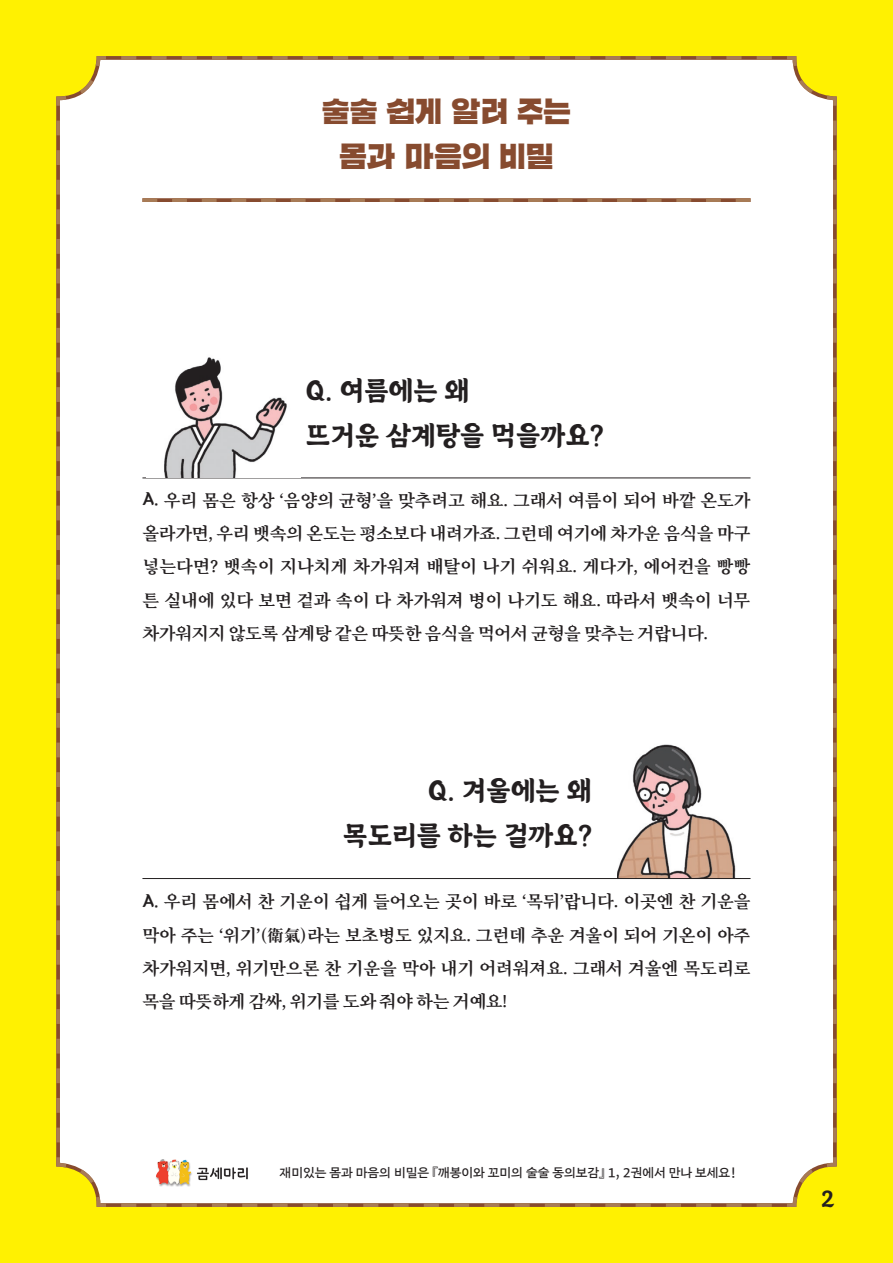
<style>
.page{position:relative;width:893px;height:1263px;background:#fff101}
.page>*{position:absolute;margin:0;border:0;box-sizing:border-box;transform-origin:0 0}
.t1{font:30px/45px "SD Cheong Ryu";color:#874b2f;text-align:center}
.t2{font:700 27.3px/44.8px "Ansungtangmyun";color:#231f20}
.t3{font:700 22.5px "Ansungtangmyun";color:#231f20}
.t4{font:600 17.55px/33.3px "Eulyoo 1945";letter-spacing:-.005em;color:#231f20;text-align:justify}
.t5{font:500 11.7px "SD Greta Sans 06";color:#231f20}
.s1{font-family:"Ansungtangmyun";font-weight:700}
</style>
<div class="page">
<div style="left:56px;top:56px;width:781px;height:1151px;background:#fff"></div>
<div style="left:156px;top:1159px;width:37px;height:27px;background:#231f20;opacity:.5"></div>
<img style="left:157px;top:1159px;width:34px;height:26px">
<img style="left:195px;top:1164px;width:55px;height:16px">
<hr style="left:142px;top:477px;width:608px;height:1px;background:#231f20">
<img style="left:146px;top:351px;width:155px;height:126px">
<img style="left:617px;top:736px;width:124px;height:142px">
<hr style="left:142px;top:878px;width:608px;height:1px;background:#231f20">
<svg style="left:142px;top:198px;width:608px;height:4px;background:#9a6849"></svg>
<h1 class="t1" style="left:322px;top:91px;width:250px">술술 쉽게 알려 주는 몸과 마음의 비밀</h1>
<h2 class="t2" style="left:306px;top:369px;width:299px">Q. 여름에는 왜<br>뜨거운 삼계탕을 먹을까요?</h2>
<p class="t4" style="left:142px;top:484px;width:610px"><span class="s1">A.</span> 우리 몸은 항상 ‘음양의 균형’을 맞추려고 해요. 그래서 여름이 되어 바깥 온도가 올라가면, 우리 뱃속의 온도는 평소보다 내려가죠. 그런데 여기에 차가운 음식을 마구 넣는다면? 뱃속이 지나치게 차가워져 배탈이 나기 쉬워요. 게다가, 에어컨을 빵빵 튼 실내에 있다 보면 겉과 속이 다 차가워져 병이 나기도 해요. 따라서 뱃속이 너무 차가워지지 않도록 삼계탕 같은 따뜻한 음식을 먹어서 균형을 맞추는 거랍니다.</p>
<h2 class="t2" style="left:343px;top:769px;width:250px;text-align:right">Q. 겨울에는 왜 목도리를 하는 걸까요?</h2>
<p class="t4" style="left:142px;top:885px;width:610px"><span class="s1">A.</span> 우리 몸에서 찬 기운이 쉽게 들어오는 곳이 바로 ‘목뒤’랍니다. 이곳엔 찬 기운을 막아 주는 ‘위기’(衛氣)라는 보초병도 있지요. 그런데 추운 겨울이 되어 기온이 아주 차가워지면, 위기만으론 찬 기운을 막아 내기 어려워져요. 그래서 겨울엔 목도리로 목을 따뜻하게 감싸, 위기를 도와 줘야 하는 거예요!</p>
<p class="t5" style="left:280px;top:1162px;width:458px">재미있는 몸과 마음의 비밀은 『깨봉이와 꼬미의 술술 동의보감』 1, 2권에서 만나 보세요!</p>
<p class="t3" style="left:821px;top:1188px;width:16px">2</p>
</div>
